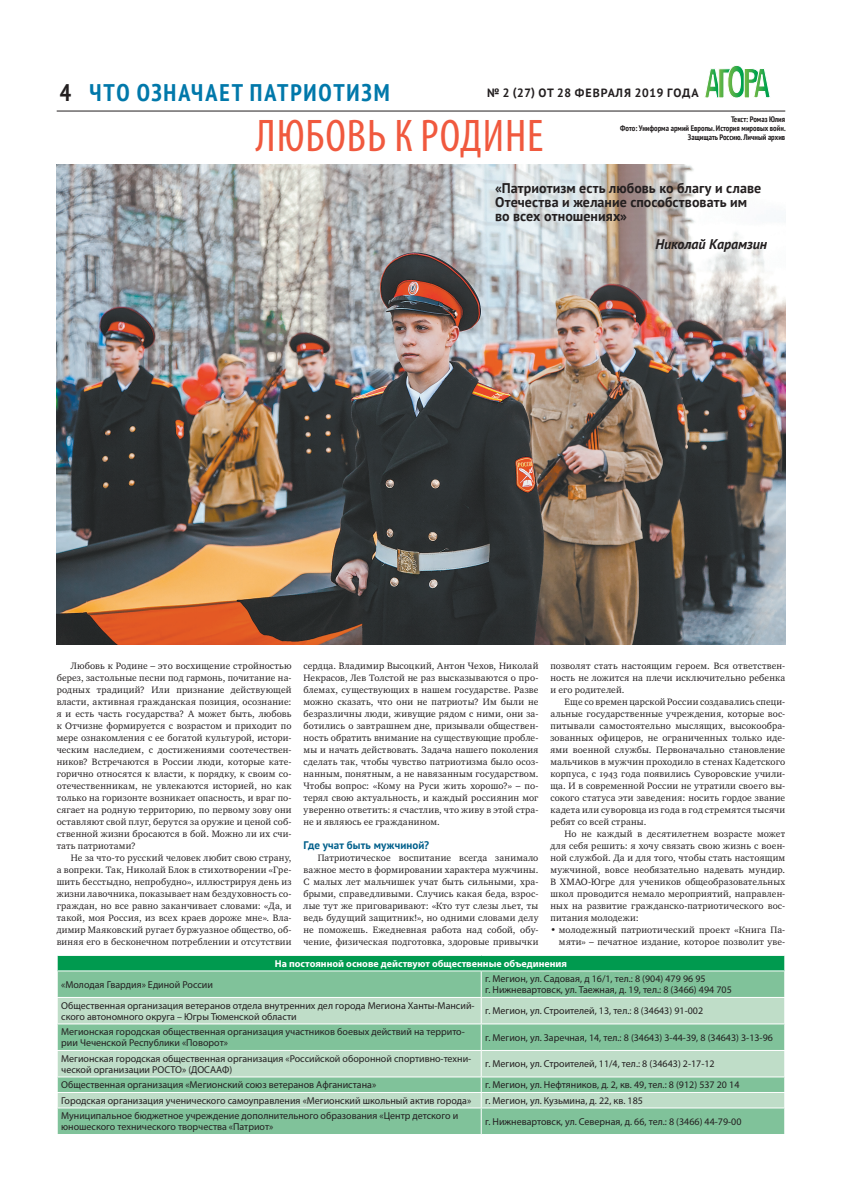
<style>
.page{position:relative;width:842px;height:1191px;background:#fff}
.page>*{position:absolute;margin:0;border:0;box-sizing:border-box;transform-origin:0 0}
.t1{font:condensed 46px "Myriad Pro";letter-spacing:.02em;color:#f0593e}
.t2{font:700 condensed 24px "PT Sans";letter-spacing:.075em;color:#0078aa}
.t3{font:700 14px/14px "PT Sans";letter-spacing:.005em;color:#231f20}
.t4{font:italic 700 14px "PT Sans";letter-spacing:-.005em;color:#231f20}
.t5{font:700 12px "PT Sans";letter-spacing:.055em;color:#231f20}
.t6{font:700 11px "PT Sans";letter-spacing:.01em;color:#005f8b}
.t7{font:10px/11px "Myriad Pro";color:#231f20}
.t8{font:700 10px "Myriad Pro";color:#fff}
.t9{font:9.5px/12px "Charter OSC";letter-spacing:.02em;color:#231f20;text-align:justify}
.t10{font:700 condensed 8px/9px "PT Sans";color:#231f20;text-align:right}
.s1{color:#231f20}
</style>
<div class="page">
<hr style="left:57px;top:110px;width:728px;height:1px;background:#231f20">
<svg style="left:705px;top:65px;width:65px;height:33px"></svg>
<img style="left:57px;top:165px;width:728px;height:479px">
<div style="left:57px;top:955px;width:728px;height:16px;background:#009a4f"></div>
<div style="left:58px;top:971px;width:726px;height:163px;background:#80c29a"></div>
<svg style="left:58px;top:998px;width:726px;height:109px;background:#a7d3b6"></svg>
<hr style="left:57px;top:955px;width:424px;height:1px;background:#fff">
<hr style="left:481px;top:955px;width:304px;height:1px;background:#fff">
<hr style="left:57px;top:970px;width:424px;height:1px;background:#fff">
<hr style="left:481px;top:970px;width:304px;height:1px;background:#fff">
<hr style="left:57px;top:997px;width:424px;height:1px;background:#fff">
<hr style="left:481px;top:997px;width:304px;height:1px;background:#fff">
<hr style="left:57px;top:1023px;width:424px;height:1px;background:#fff">
<hr style="left:481px;top:1023px;width:304px;height:1px;background:#fff">
<hr style="left:57px;top:1050px;width:424px;height:1px;background:#fff">
<hr style="left:481px;top:1050px;width:304px;height:1px;background:#fff">
<hr style="left:57px;top:1076px;width:424px;height:1px;background:#fff">
<hr style="left:481px;top:1076px;width:304px;height:1px;background:#fff">
<hr style="left:57px;top:1092px;width:424px;height:1px;background:#fff">
<hr style="left:481px;top:1092px;width:304px;height:1px;background:#fff">
<hr style="left:57px;top:1107px;width:424px;height:1px;background:#fff">
<svg style="left:57px;top:956px;width:1px;height:178px"></svg>
<hr style="left:481px;top:1107px;width:304px;height:1px;background:#fff">
<svg style="left:481px;top:971px;width:1px;height:163px"></svg>
<svg style="left:784px;top:956px;width:1px;height:178px"></svg>
<h2 class="t2" style="left:60px;top:77px;width:332px"><span class="s1">4</span> ЧТО ОЗНАЧАЕТ ПАТРИОТИЗМ</h2>
<p class="t5" style="left:487px;top:85px;width:213px">№ 2 (27) ОТ 28 ФЕВРАЛЯ 2019 ГОДА</p>
<h1 class="t1" style="left:256px;top:108px;width:289px">ЛЮБОВЬ К РОДИНЕ</h1>
<p class="t10" style="left:620px;top:115px;width:167px">Текст: Ромаз Юлия<br>Фото: Униформа армий Европы. История мировых войн.<br>Защищать Россию. Личный архив</p>
<h3 class="t3" style="left:495px;top:180px;width:268px">«Патриотизм есть любовь ко благу и славе<br>Отечества и желание способствовать им во всех отношениях»</h3>
<h3 class="t4" style="left:655px;top:234px;width:113px">Николай Карамзин</h3>
<p class="t9" style="left:57px;top:659px;width:236px;text-indent:14px">Любовь к Родине – это восхищение стройностью берез, застольные песни под гармонь, почитание на&shy;родных традиций? Или признание действующей власти, активная гражданская позиция, осознание: я и есть часть государства? А может быть, любовь к Отчизне формируется с возрастом и приходит по мере ознакомления с ее богатой культурой, истори&shy;ческим наследием, с достижениями соотечествен&shy;ников? Встречаются в России люди, которые кате&shy;горично относятся к власти, к порядку, к своим со&shy;отечественникам, не увлекаются историей, но как только на горизонте возникает опасность, и враг по&shy;сягает на родную территорию, по первому зову они оставляют свой плуг, берутся за оружие и ценой соб&shy;ственной жизни бросаются в бой. Можно ли их счи&shy;тать патриотами?</p>
<p class="t9" style="left:57px;top:851px;width:236px;text-indent:14px">Не за что-то русский человек любит свою страну, а вопреки. Так, Николай Блок в стихотворении «Гре&shy;шить бесстыдно, непробудно», иллюстрируя день из жизни лавочника, показывает нам бездуховность со&shy;граждан, но все равно заканчивает словами: «Да, и такой, моя Россия, из всех краев дороже мне». Вла&shy;димир Маяковский ругает буржуазное общество, об&shy;виняя его в бесконечном потреблении и отсутствии</p>
<p class="t9" style="left:304px;top:659px;width:236px">сердца. Владимир Высоцкий, Антон Чехов, Николай Некрасов, Лев Толстой не раз высказываются о про&shy;блемах, существующих в нашем государстве. Разве можно сказать, что они не патриоты? Им были не безразличны люди, живущие рядом с ними, они за&shy;ботились о завтрашнем дне, призывали обществен&shy;ность обратить внимание на существующие пробле&shy;мы и начать действовать. Задача нашего поколения сделать так, чтобы чувство патриотизма было осоз&shy;нанным, понятным, а не навязанным государством.<br>Чтобы вопрос: «Кому на Руси жить хорошо?» – по&shy;терял свою актуальность, и каждый россиянин мог уверенно ответить: я счастлив, что живу в этой стра&shy;не и являюсь ее гражданином.</p>
<p class="t6" style="left:304px;top:837px;width:127px">Где учат быть мужчиной?</p>
<p class="t9" style="left:304px;top:851px;width:236px;text-indent:14px">Патриотическое воспитание всегда занимало важное место в формировании характера мужчины.<br>С малых лет мальчишек учат быть сильными, хра&shy;брыми, справедливыми. Случись какая беда, взрос&shy;лые тут же приговаривают: «Кто тут слезы льет, ты ведь будущий защитник!», но одними словами делу не поможешь. Ежедневная работа над собой, обу&shy;чение, физическая подготовка, здоровые привычки</p>
<p class="t9" style="left:550px;top:659px;width:236px">позволят стать настоящим героем. Вся ответствен&shy;ность не ложится на плечи исключительно ребенка и его родителей.</p>
<p class="t9" style="left:550px;top:695px;width:236px;text-indent:14px">Еще со времен царской России создавались специ&shy;альные государственные учреждения, которые вос&shy;питывали самостоятельно мыслящих, высокообра&shy;зованных офицеров, не ограниченных только иде&shy;ями военной службы. Первоначально становление мальчиков в мужчин проходило в стенах Кадетского корпуса, с 1943 года появились Суворовские учили&shy;ща. И в современной России не утратили своего вы&shy;сокого статуса эти заведения: носить гордое звание кадета или суворовца из года в год стремятся тысячи ребят со всей страны.</p>
<p class="t9" style="left:550px;top:827px;width:236px;text-indent:14px">Но не каждый в десятилетнем возрасте может для себя решить: я хочу связать свою жизнь с воен&shy;ной службой. Да и для того, чтобы стать настоящим мужчиной, вовсе необязательно надевать мундир.<br>В ХМАО-Югре для учеников общеобразовательных школ проводится немало мероприятий, направлен&shy;ных на развитие гражданско-патриотического вос&shy;питания молодежи:</p>
<p class="t9" style="left:550px;top:923px;width:236px;text-align:right">• молодежный патриотический проект «Книга Па&shy;мяти» – печатное издание, которое позволит уве-</p>
<p class="t8" style="left:275px;top:957px;width:294px">На постоянной основе действуют общественные объединения</p>
<p class="t7" style="left:61px;top:979px;width:153px">«Молодая Гвардия» Единой России</p>
<p class="t7" style="left:485px;top:973px;width:248px">г. Мегион, ул. Садовая, д 16/1, тел.: 8 (904) 479 96 95<br>г. Нижневартовск, ул. Таежная, д. 19, тел.: 8 (3466) 494 705</p>
<p class="t7" style="left:61px;top:1000px;width:415px">Общественная организация ветеранов отдела внутренних дел города Мегиона Ханты-Мансий&shy;ского автономного округа – Югры Тюменской области</p>
<p class="t7" style="left:485px;top:1005px;width:219px">г. Мегион, ул. Строителей, 13, тел.: 8 (34643) 91-002</p>
<p class="t7" style="left:61px;top:1026px;width:405px">Мегионская городская общественная организация участников боевых действий на террито&shy;рии Чеченской Республики «Поворот»</p>
<p class="t7" style="left:485px;top:1032px;width:289px">г. Мегион, ул. Заречная, 14, тел.: 8 (34643) 3-44-39, 8 (34643) 3-13-96</p>
<p class="t7" style="left:61px;top:1053px;width:412px">Мегионская городская общественная организация «Российской оборонной спортивно-техни&shy;ческой организации РОСТО» (ДОСААФ)</p>
<p class="t7" style="left:485px;top:1058px;width:231px">г. Мегион, ул. Строителей, 11/4, тел.: 8 (34643) 2-17-12</p>
<p class="t7" style="left:61px;top:1079px;width:316px">Общественная организация «Мегионский союз ветеранов Афганистана»</p>
<p class="t7" style="left:485px;top:1079px;width:256px">г. Мегион, ул. Нефтяников, д. 2, кв. 49, тел.: 8 (912) 537 20 14</p>
<p class="t7" style="left:61px;top:1095px;width:411px">Городская организация ученического самоуправления «Мегионский школьный актив города»</p>
<p class="t7" style="left:485px;top:1095px;width:159px">г. Мегион, ул. Кузьмина, д. 22, кв. 185</p>
<p class="t7" style="left:61px;top:1110px;width:398px">Муниципальное бюджетное учреждение дополнительного образования «Центр детского и юношеского технического творчества «Патриот»</p>
<p class="t7" style="left:485px;top:1116px;width:258px">г. Нижневартовск, ул. Северная, д. 66, тел.: 8 (3466) 44-79-00</p>
</div>
